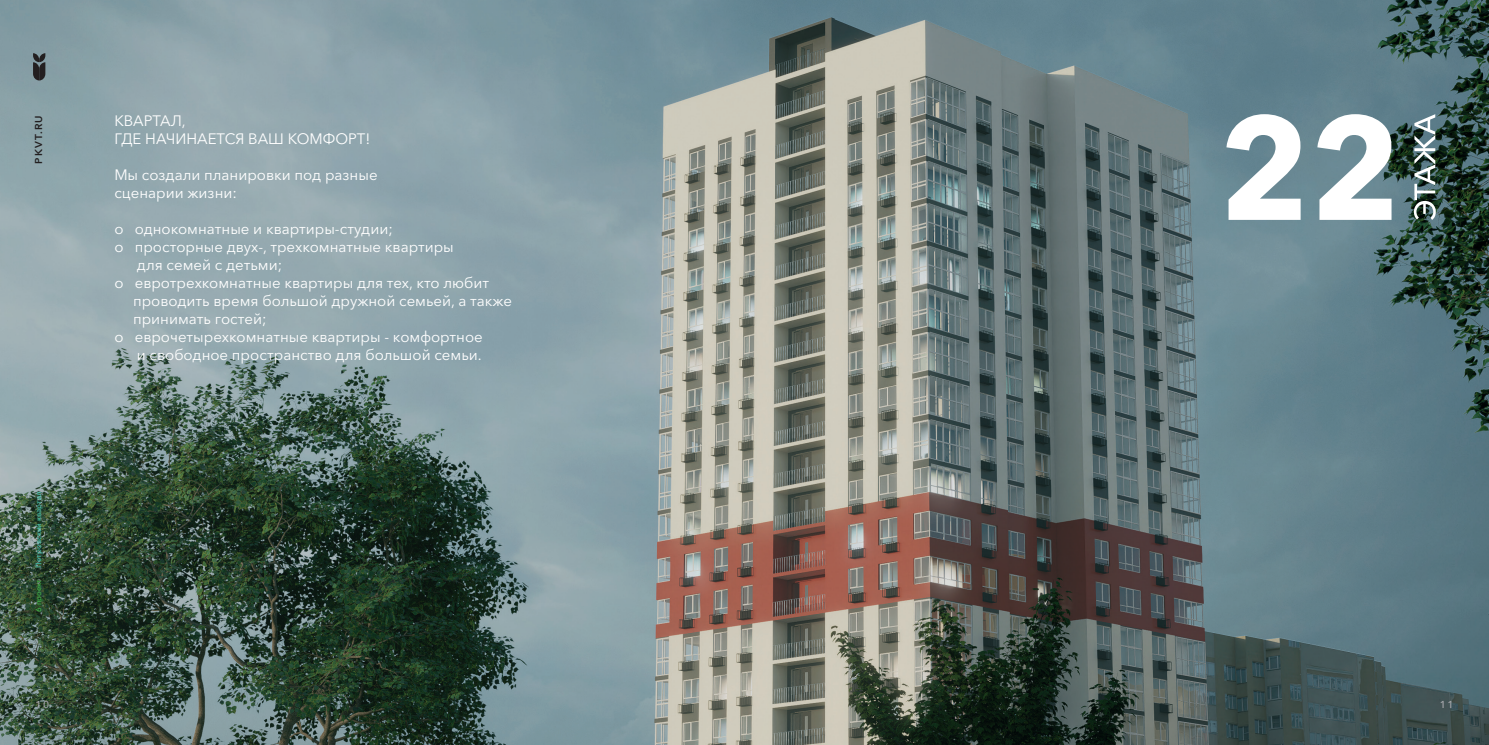
<style>
.page{position:relative;width:1489px;height:745px;background:#fff}
.page>*{position:absolute;margin:0;border:0;box-sizing:border-box;transform-origin:0 0}
.t1{font:15px "Avenir Next Cyr";color:#fff}
.t2{font:600 10px "Avenir Next Cyr";color:#231f20}
.t3{font:500 10px "Avenir Next Cyr";color:#a8a9ad}
.t4{font:500 7.5px "Avenir Next Cyr";color:#45bfad}
.t5{font:500 7.5px "Avenir Next Cyr";color:#42b649}
</style>
<div class="page">
<img style="left:0;top:0;width:1488px;height:744px">
<svg style="left:33px;top:53px;width:12px;height:27px"></svg>
<svg style="left:1226px;top:114px;width:165px;height:106px"></svg>
<svg style="left:1413px;top:114px;width:22px;height:106px"></svg>
<p class="t2" style="left:33px;top:164px;width:50px;rotate:-90deg">PKVT.RU</p>
<p class="t1" style="left:114px;top:111px;width:73px">КВАРТАЛ,</p>
<p class="t1" style="left:114px;top:129px;width:258px">ГДЕ НАЧИНАЕТСЯ ВАШ КОМФОРТ!</p>
<p class="t1" style="left:114px;top:165px;width:265px">Мы создали планировки под разные</p>
<p class="t1" style="left:114px;top:183px;width:124px">сценарии жизни:</p>
<p class="t1" style="left:114px;top:219px;width:280px">o однокомнатные и квартиры-студии;</p>
<p class="t1" style="left:114px;top:237px;width:341px">o просторные двух-, трехкомнатные квартиры</p>
<p class="t1" style="left:137px;top:255px;width:147px">для семей с детьми;</p>
<p class="t1" style="left:114px;top:273px;width:376px">o евротрехкомнатные квартиры для тех, кто любит</p>
<p class="t1" style="left:133px;top:291px;width:380px">проводить время большой дружной семьей, а также</p>
<p class="t1" style="left:133px;top:309px;width:135px">принимать гостей;</p>
<p class="t1" style="left:114px;top:327px;width:370px">o еврочетырехкомнатные квартиры - комфортное</p>
<p class="t1" style="left:137px;top:345px;width:346px">и свободное пространство для большой семьи.</p>
<p class="t4" style="left:34px;top:567px;width:78px;rotate:-90deg">Петровский квартал</p>
<p class="t5" style="left:34px;top:611px;width:34px;rotate:-90deg">6 проект</p>
<p class="t3" style="left:35px;top:698px;width:15px">10</p>
<p class="t3" style="left:1439px;top:698px;width:15px">11</p>
</div>
